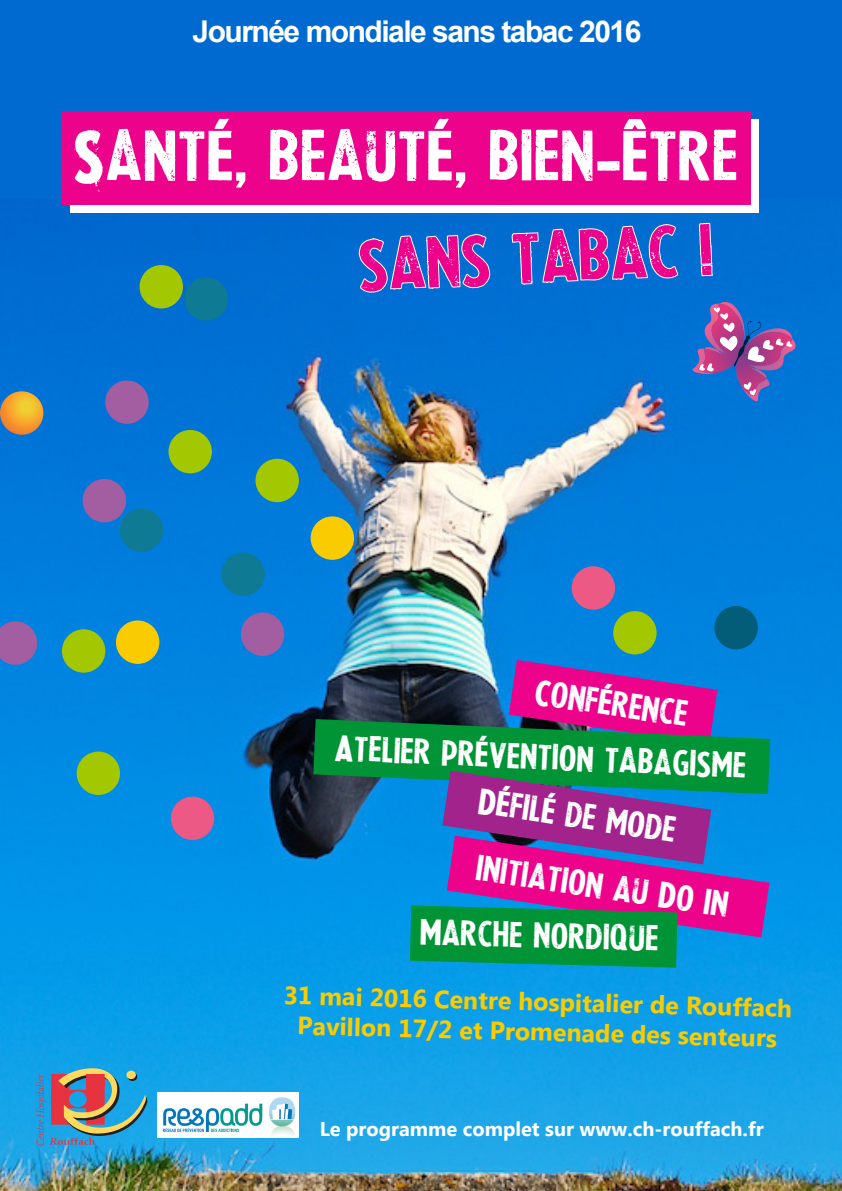
<style>
.page{position:relative;width:842px;height:1191px;background:#fff}
.page>*{position:absolute;margin:0;border:0;box-sizing:border-box;transform-origin:0 0}
.t1{font:60px "La Presse";color:#fff}
.t2{font:60px "La Presse";color:#ed028c}
.t3{font:30px/65.9px "La Presse";color:#fff}
.t4{font:700 30px "Arial";letter-spacing:-.05em;color:#fff}
.t5{font:700 25px/29.7px "Microsoft Tai Le";color:#facc00;text-align:center}
.t6{font:700 20px "Microsoft Tai Le";color:#fff}
</style>
<div class="page">
<img style="left:0;top:198px;width:842px;height:993px">
<div style="left:0;top:0;width:842px;height:198px;background:#006ad0"></div>
<svg style="left:358px;top:213px;width:133px;height:166px;background:#1a7dd5"></svg>
<svg style="left:511px;top:213px;width:168px;height:144px;background:#1b7ed6"></svg>
<div style="left:71px;top:119px;width:688px;height:94px;background:#fff"></div>
<div style="left:62px;top:111px;width:688px;height:94px;background:#ed028c"></div>
<svg style="left:313px;top:660px;width:457px;height:307px;background:#456088"></svg>
<svg style="left:36px;top:1067px;width:111px;height:78px;background:#688ca2"></svg>
<img style="left:157px;top:1092px;width:142px;height:45px">
<svg style="left:0;top:391px;width:43px;height:44px"></svg>
<div style="left:714px;top:606px;width:44px;height:43px;background:#035c78;border-radius:50%"></div>
<div style="left:105px;top:380px;width:44px;height:44px;background:#a35ea1;border-radius:50%"></div>
<div style="left:241px;top:612px;width:43px;height:44px;background:#a35ea1;border-radius:50%"></div>
<div style="left:83px;top:479px;width:43px;height:43px;background:#a35ea1;border-radius:50%"></div>
<div style="left:185px;top:277px;width:43px;height:44px;background:#0f7a94;border-radius:50%"></div>
<div style="left:613px;top:611px;width:44px;height:43px;background:#a3c700;border-radius:50%"></div>
<div style="left:140px;top:265px;width:43px;height:43px;background:#a3c700;border-radius:50%"></div>
<div style="left:255px;top:459px;width:44px;height:43px;background:#a3c700;border-radius:50%"></div>
<div style="left:120px;top:508px;width:43px;height:44px;background:#0f7a94;border-radius:50%"></div>
<div style="left:171px;top:796px;width:43px;height:44px;background:#ed5985;border-radius:50%"></div>
<div style="left:221px;top:552px;width:44px;height:44px;background:#0f7a94;border-radius:50%"></div>
<div style="left:572px;top:566px;width:43px;height:43px;background:#ed5985;border-radius:50%"></div>
<div style="left:77px;top:751px;width:43px;height:44px;background:#a3c700;border-radius:50%"></div>
<div style="left:62px;top:629px;width:43px;height:43px;background:#a3c700;border-radius:50%"></div>
<div style="left:168px;top:430px;width:44px;height:43px;background:#a3c700;border-radius:50%"></div>
<div style="left:116px;top:620px;width:43px;height:44px;background:#facc00;border-radius:50%"></div>
<svg style="left:0;top:621px;width:37px;height:44px;background:#8664ab"></svg>
<div style="left:311px;top:516px;width:43px;height:44px;background:#facc00;border-radius:50%"></div>
<svg style="left:690px;top:132px;width:110px;height:269px"></svg>
<p class="t4" style="left:193px;top:12px;width:450px">Journée mondiale sans tabac 2016</p>
<p class="t1" style="left:73px;top:119px;width:667px">SANTÉ, BEAUTÉ, BIEN-ÊTRE</p>
<p class="t2" style="left:356px;top:230px;width:356px;rotate:-3deg">SANS TABAC !</p>
<p class="t3" style="left:540px;top:661px;width:156px;rotate:9deg">CONFÉRENCE</p>
<p class="t3" style="left:336px;top:716px;width:414px;rotate:3deg">ATELIER PRÉVENTION TABAGISME</p>
<p class="t3" style="left:484px;top:770px;width:264px;rotate:9deg">DÉFILÉ DE MODE<br>INITIATION AU DO IN</p>
<p class="t3" style="left:420px;top:903px;width:240px;rotate:1deg">MARCHE NORDIQUE</p>
<p class="t5" style="left:284px;top:984px;width:510px;rotate:1deg">31 mai 2016 Centre hospitalier de Rouffach<br>Pavillon 17/2 et Promenade des senteurs</p>
<p class="t6" style="left:320px;top:1117px;width:445px">Le programme complet sur www.ch-rouffach.fr</p>
</div>
